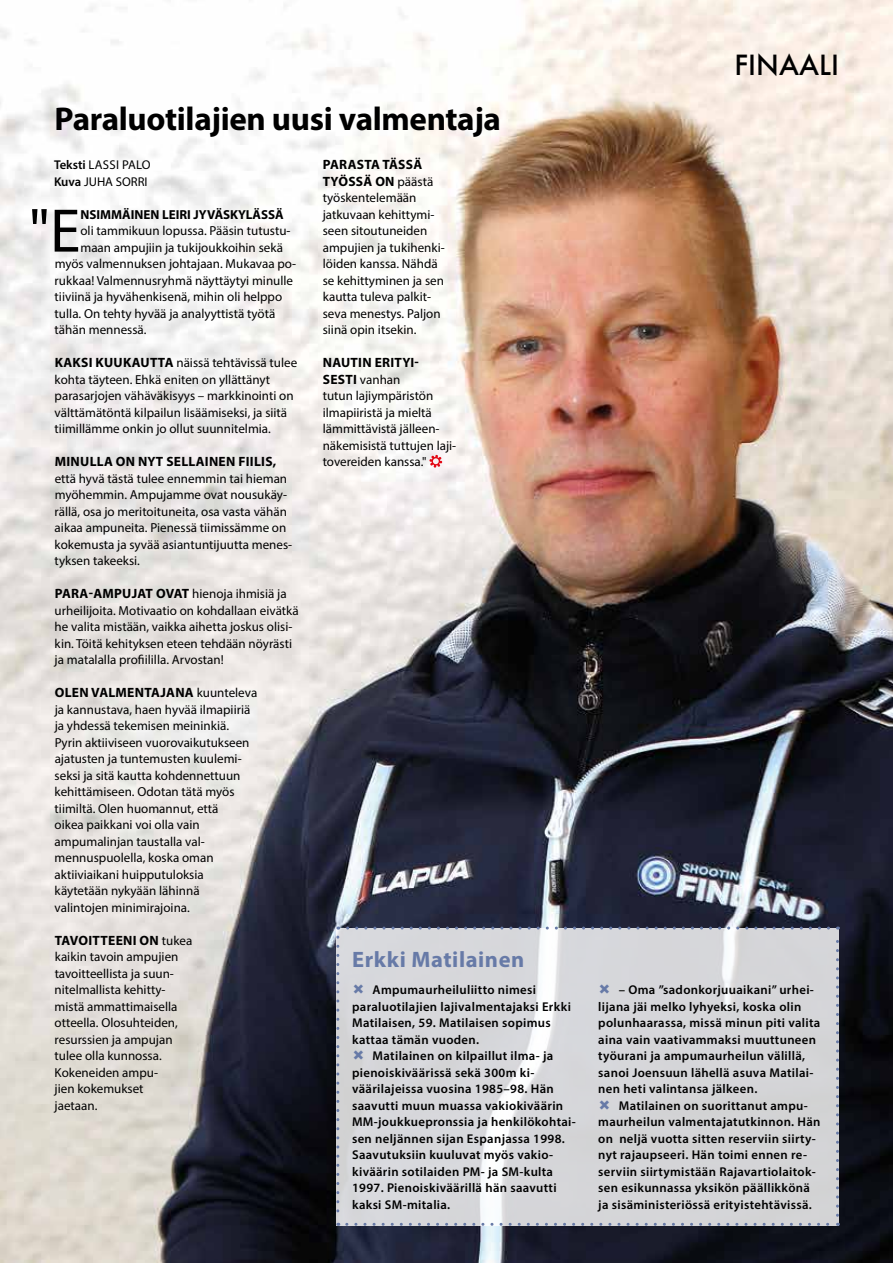
<style>
.page{position:relative;width:893px;height:1263px;background:#fff}
.page>*{position:absolute;margin:0;border:0;box-sizing:border-box;transform-origin:0 0}
.t1{font:61.95px "Myriad Pro";color:#000}
.t2{font:700 33px "Myriad Pro";letter-spacing:-.01em;color:#000}
.t3{font:500 27px "Futura";color:#000}
.t4{font:700 22.35px "Myriad Pro";letter-spacing:.025em;color:#677aa7}
.t5{font:700 13.5px/16.5px "Myriad Pro";letter-spacing:.02em;color:#000}
.t6{font:13.05px/16.5px "Myriad Pro";color:#000}
.t7{font:700 13.05px "Myriad Pro";color:#000}
.t8{font:600 12.75px/16.5px "Myriad Pro";letter-spacing:.025em;color:#000}
.t9{font:12.75px/16.5px "Myriad Pro";color:#000}
.s1{font-weight:600}
.s2{font-weight:400;font-size:13.05px}
.s3{font-weight:700;font-size:13.5px}
</style>
<div class="page">
<img style="left:0;top:0;width:893px;height:1263px">
<div style="left:336px;top:928px;width:503px;height:297px;background:#d6d6d9"></div>
<svg style="left:336px;top:937px;width:3px;height:289px"></svg>
<svg style="left:347px;top:1223px;width:491px;height:3px"></svg>
<svg style="left:836px;top:926px;width:3px;height:289px"></svg>
<svg style="left:338px;top:926px;width:490px;height:3px"></svg>
<svg style="left:429px;top:455px;width:13px;height:13px"></svg>
<h2 class="t2" style="left:54px;top:97px;width:448px">Paraluotilajien uusi valmentaja</h2>
<p class="t9" style="left:54px;top:156px;width:98px"><span class="s1">Teksti</span> LASSI PALO<br><span class="s1">Kuva</span> JUHA SORRI</p>
<h1 class="t1" style="left:29px;top:193px;width:53px">"E</h1>
<p class="t7" style="left:80px;top:206px;width:205px">NSIMMÄINEN LEIRI JYVÄSKYLÄSSÄ</p>
<p class="t5" style="left:323px;top:156px;width:112px">PARASTA TÄSSÄ<br>TYÖSSÄ ON <span class="s2">päästä</span></p>
<p class="t6" style="left:323px;top:189px;width:124px">työskentelemään jatkuvaan kehittymi&shy;seen sitoutuneiden ampujien ja tukihenki&shy;löiden kanssa. Nähdä se kehittyminen ja sen kautta tuleva palkit&shy;seva menestys. Paljon siinä opin itsekin.</p>
<p class="t5" style="left:323px;top:354px;width:98px">NAUTIN ERITYI-</p>
<p class="t6" style="left:323px;top:371px;width:135px"><span class="s3">SESTI</span> vanhan<br>tutun lajiympäristön ilmapiiristä ja mieltä lämmittävistä jälleen&shy;näkemisistä tuttujen laji&shy;tovereiden kanssa."</p>
<p class="t6" style="left:80px;top:222px;width:212px">oli tammikuun lopussa. Pääsin tutustu-</p>
<p class="t6" style="left:80px;top:239px;width:204px">maan ampujiin ja tukijoukkoihin sekä</p>
<p class="t6" style="left:55px;top:255px;width:243px">myös valmennuksen johtajaan. Mukavaa po-</p>
<p class="t6" style="left:55px;top:272px;width:240px">rukkaa! Valmennusryhmä näyttäytyi minulle</p>
<p class="t6" style="left:55px;top:288px;width:229px">tiiviinä ja hyvähenkisenä, mihin oli helppo</p>
<p class="t6" style="left:55px;top:305px;width:222px">tulla. On tehty hyvää ja analyyttistä työtä</p>
<p class="t6" style="left:55px;top:321px;width:93px">tähän mennessä.</p>
<p class="t6" style="left:55px;top:354px;width:244px"><span class="s3">KAKSI KUUKAUTTA</span> näissä tehtävissä tulee kohta täyteen. Ehkä eniten on yllättänyt parasarjojen vähäväkisyys – markkinointi on välttämätöntä kilpailun lisäämiseksi, ja siitä tiimillämme onkin jo ollut suunnitelmia.</p>
<p class="t5" style="left:55px;top:453px;width:223px">MINULLA ON NYT SELLAINEN FIILIS,</p>
<p class="t6" style="left:55px;top:470px;width:239px">että hyvä tästä tulee ennemmin tai hieman myöhemmin. Ampujamme ovat nousukäy&shy;rällä, osa jo meritoituneita, osa vasta vähän aikaa ampuneita. Pienessä tiimissämme on kokemusta ja syvää asiantuntijuutta menes&shy;tyksen takeeksi.</p>
<p class="t5" style="left:55px;top:585px;width:233px">PARA-AMPUJAT OVAT <span class="s2">hienoja ihmisiä ja</span></p>
<p class="t6" style="left:55px;top:602px;width:246px">urheilijoita. Motivaatio on kohdallaan eivätkä he valita mistään, vaikka aihetta joskus olisi&shy;kin. Töitä kehityksen eteen tehdään nöyrästi ja matalalla profiililla. Arvostan!</p>
<p class="t5" style="left:55px;top:684px;width:204px">OLEN VALMENTAJANA <span class="s2">kuunteleva</span></p>
<p class="t6" style="left:55px;top:701px;width:197px">ja kannustava, haen hyvää ilmapiiriä ja yhdessä tekemisen meininkiä.<br>Pyrin aktiiviseen vuorovaikutukseen ajatusten ja tuntemusten kuulemi&shy;seksi ja sitä kautta kohdennettuun kehittämiseen. Odotan tätä myös tiimiltä. Olen huomannut, että oikea paikkani voi olla vain ampumalinjan taustalla val&shy;mennuspuolella, koska oman aktiiviaikani huipputuloksia käytetään nykyään lähinnä valintojen minimirajoina.</p>
<p class="t5" style="left:55px;top:931px;width:139px">TAVOITTEENI ON <span class="s2">tukea</span></p>
<p class="t6" style="left:55px;top:948px;width:125px">kaikin tavoin ampujien tavoitteellista ja suun&shy;nitelmallista kehitty&shy;mistä ammattimaisella otteella. Olosuhteiden, resurssien ja ampujan tulee olla kunnossa.<br>Kokeneiden ampu&shy;jien kokemukset jaetaan.</p>
<h3 class="t4" style="left:352px;top:944px;width:174px">Erkki Matilainen</h3>
<p class="t8" style="left:352px;top:981px;width:220px;text-indent:21px">Ampumaurheiluliitto nimesi paraluotilajien lajivalmentajaksi Erkki<br>Matilaisen, 59. Matilaisen sopimus kattaa tämän vuoden.</p>
<p class="t8" style="left:352px;top:1047px;width:225px;text-indent:21px">Matilainen on kilpaillut ilma- ja pienoiskiväärissä sekä 300m ki&shy;väärilajeissa vuosina 1985–98. Hän saavutti muun muassa vakiokiväärin MM-joukkuepronssia ja henkilökohtai&shy;sen neljännen sijan Espanjassa 1998.<br>Saavutuksiin kuuluvat myös vakio&shy;kiväärin sotilaiden PM- ja SM-kulta 1997. Pienoiskiväärillä hän saavutti kaksi SM-mitalia.</p>
<h3 class="t3" style="left:734px;top:47px;width:106px">FINAALI</h3>
<p class="t8" style="left:598px;top:981px;width:224px;text-indent:21px">– Oma ”sadonkorjuuaikani” urhei&shy;lijana jäi melko lyhyeksi, koska olin polunhaarassa, missä minun piti valita aina vain vaativammaksi muuttuneen työurani ja ampumaurheilun välillä, sanoi Joensuun lähellä asuva Matilai&shy;nen heti valintansa jälkeen.</p>
<p class="t8" style="left:598px;top:1097px;width:224px;text-indent:21px">Matilainen on suorittanut ampu&shy;maurheilun valmentajatutkinnon. Hän on neljä vuotta sitten reserviin siirty&shy;nyt rajaupseeri. Hän toimi ennen re&shy;serviin siirtymistään Rajavartiolaitok&shy;sen esikunnassa yksikön päällikkönä ja sisäministeriössä erityistehtävissä.</p>
</div>
